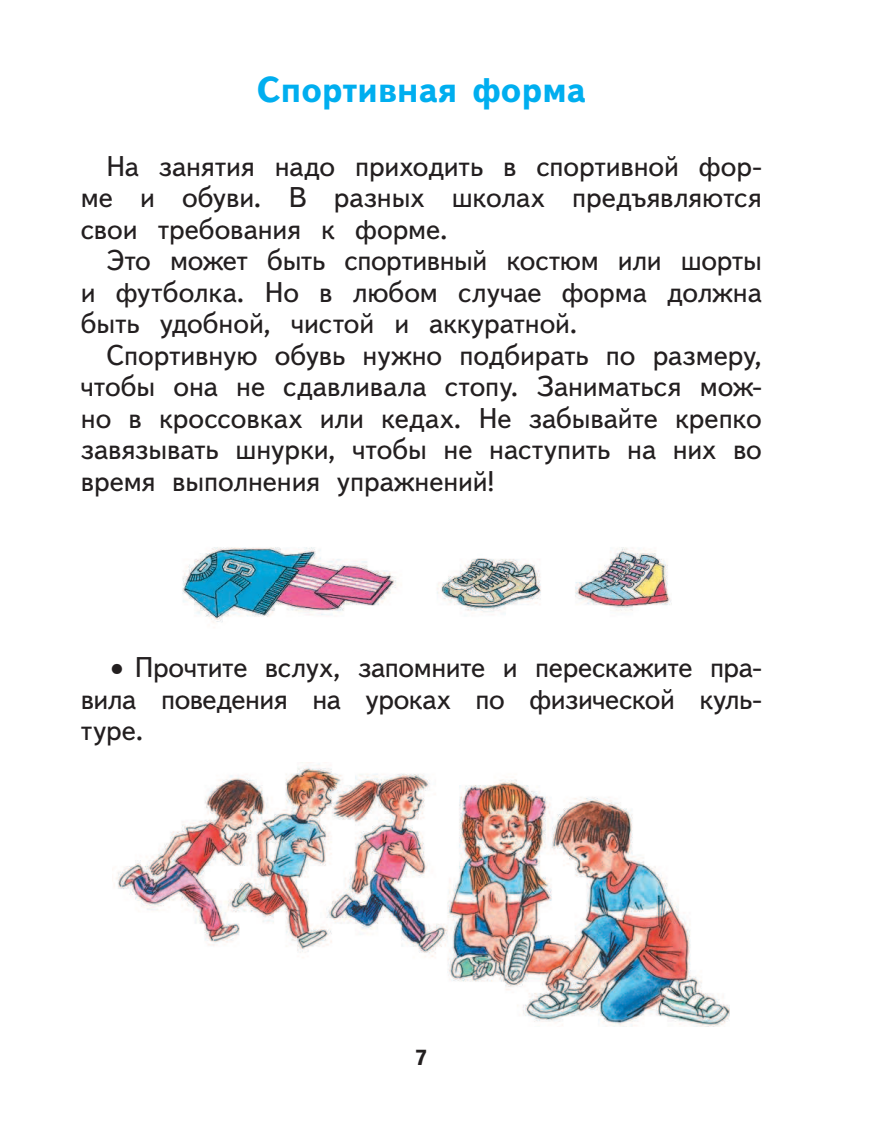
<style>
.page{position:relative;width:881px;height:1127px;background:#fff}
.page>*{position:absolute;margin:0;border:0;box-sizing:border-box;transform-origin:0 0}
.t1{font:700 36px "Text Book C";letter-spacing:-.005em;color:#00aeef}
.t2{font:28.5px/31.5px "Text Book C";letter-spacing:-.005em;color:#231f20;text-align:justify}
.t3{font:700 21.75px "Text Book C";color:#231f20}
</style>
<div class="page">
<img style="left:182px;top:547px;width:489px;height:76px">
<img style="left:114px;top:762px;width:615px;height:264px">
<p class="t1" style="left:257px;top:74px;width:330px">Спортивная форма</p>
<p class="t2" style="left:81px;top:152px;width:682px;text-indent:26px">На занятия надо приходить в спортивной фор&shy;ме и обуви. В разных школах предъявляются свои требования к форме.</p>
<p class="t2" style="left:81px;top:246px;width:682px;text-indent:26px">Это может быть спортивный костюм или шорты и футболка. Но в любом случае форма должна быть удобной, чистой и аккуратной.</p>
<p class="t2" style="left:81px;top:341px;width:682px;text-indent:26px">Спортивную обувь нужно подбирать по размеру, чтобы она не сдавливала стопу. Заниматься мож&shy;но в кроссовках или кедах. Не забывайте крепко завязывать шнурки, чтобы не наступить на них во время выполнения упражнений!</p>
<p class="t2" style="left:81px;top:653px;width:682px;text-indent:30px">• Прочтите вслух, запомните и перескажите пра&shy;вила поведения на уроках по физической куль&shy;туре.</p>
<p class="t3" style="left:415px;top:1049px;width:13px">7</p>
</div>
